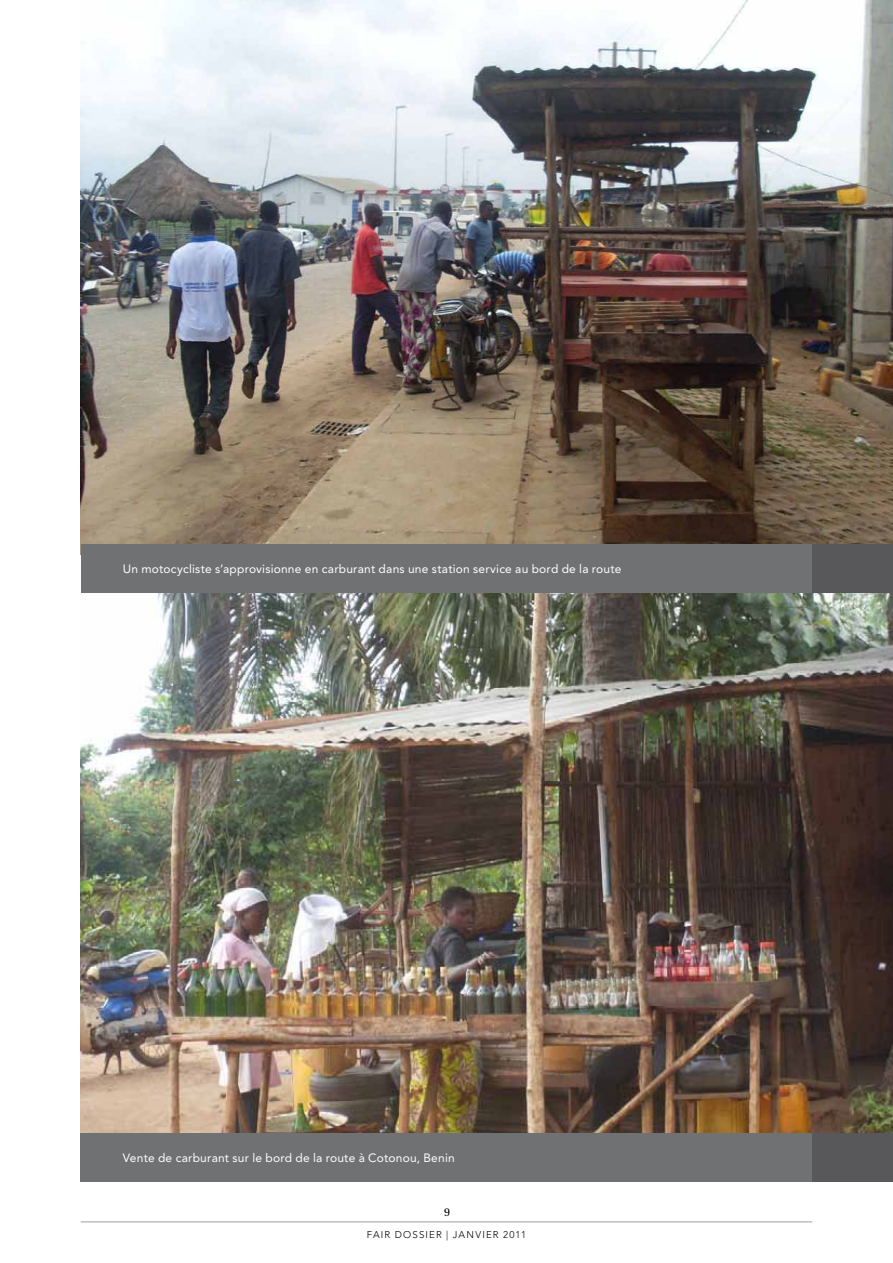
<style>
.page{position:relative;width:893px;height:1263px;background:#fff}
.page>*{position:absolute;margin:0;border:0;box-sizing:border-box;transform-origin:0 0}
.t1{font:12px "Avenir LT Std";letter-spacing:.02em;color:#fff}
.t2{font:12px "Utopia Std";color:#000}
.t3{font:300 9.75px "Avenir LT Std";letter-spacing:.115em;color:#000}
</style>
<div class="page">
<hr style="left:81px;top:1221px;width:731px;height:1px;background:#9c9e9f">
<img style="left:81px;top:592px;width:812px;height:542px">
<img style="left:81px;top:0;width:812px;height:544px">
<div style="left:81px;top:1134px;width:812px;height:48px;background:#707172"></div>
<div style="left:812px;top:1134px;width:81px;height:48px;background:#58585a"></div>
<div style="left:81px;top:544px;width:782px;height:48px;background:#707172"></div>
<div style="left:812px;top:544px;width:81px;height:49px;background:#58585a"></div>
<p class="t1" style="left:123px;top:562px;width:500px">Un motocycliste s’approvisionne en carburant dans une station service au bord de la route</p>
<p class="t1" style="left:123px;top:1151px;width:333px">Vente de carburant sur le bord de la route à Cotonou, Benin</p>
<p class="t2" style="left:444px;top:1206px;width:7px">9</p>
<p class="t3" style="left:367px;top:1229px;width:161px">FAIR DOSSI ER | JANVI ER 2011</p>
</div>
